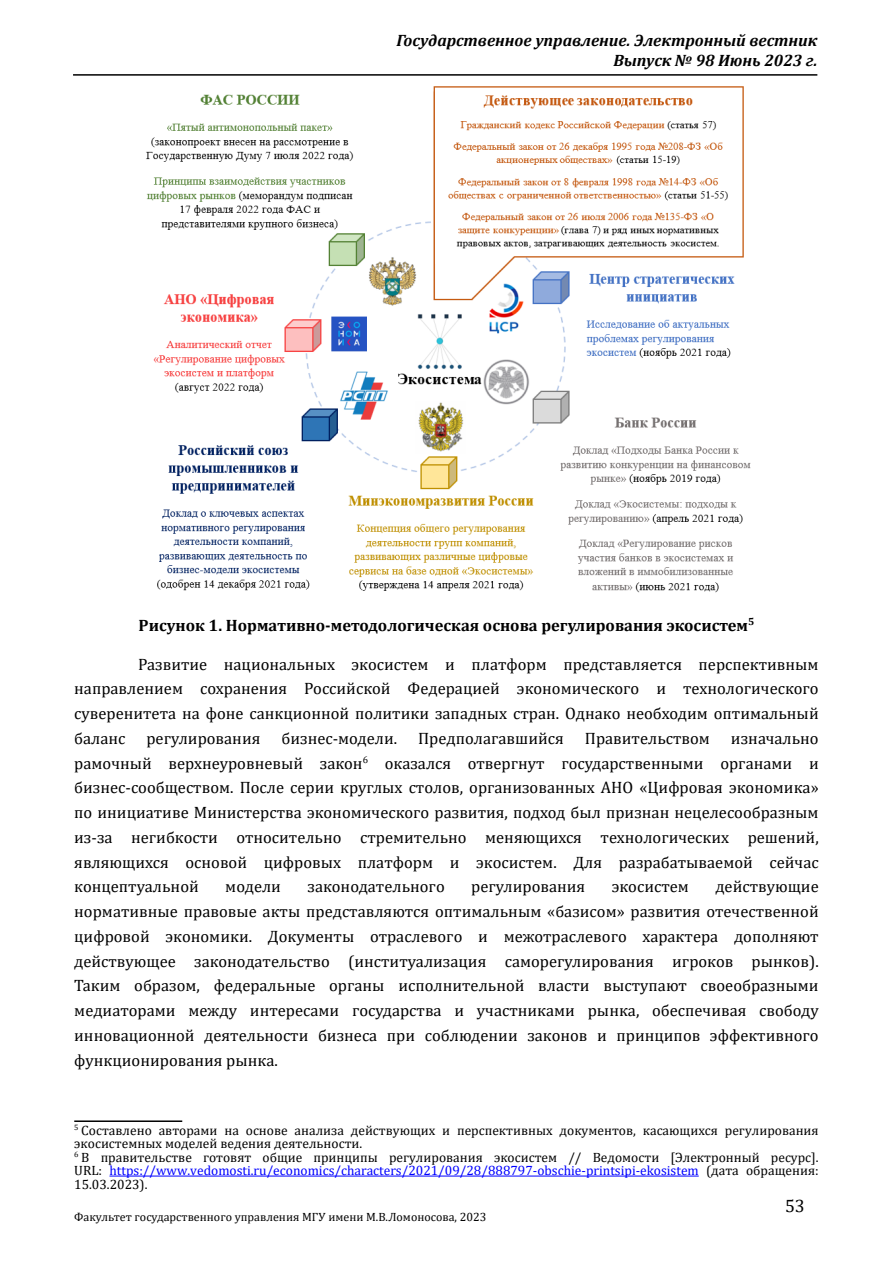
<style>
.page{position:relative;width:893px;height:1263px;background:#fff}
.page>*{position:absolute;margin:0;border:0;box-sizing:border-box;transform-origin:0 0}
.t1{font:18px "Cambria";color:#000}
.t2{font:16.5px/24.8px "Cambria";color:#000;text-align:justify}
.t3{font:700 16.5px "Cambria";color:#000}
.t4{font:italic 700 16.5px/19.5px "Cambria";color:#000;text-align:right}
.t5{font:13.5px/13.5px "Cambria";color:#000}
.t6{font:12px "Cambria";color:#000}
.s1{color:#00f}
</style>
<div class="page">
<hr style="left:73px;top:74px;width:744px;height:2px;background:#000">
<img style="left:146px;top:86px;width:605px;height:507px">
<hr style="left:74px;top:1120px;width:108px;height:2px;background:#000">
<hr style="left:109px;top:1176px;width:590px;height:1px;background:#00f">
<p class="t4" style="left:396px;top:31px;width:423px">Государственное управление. Электронный вестник<br>Выпуск № 98 Июнь 2023 г.</p>
<p class="t3" style="left:139px;top:614px;width:617px">Рисунок 1. Нормативно-методологическая основа регулирования экосистем<sup>5</sup></p>
<p class="t2" style="left:74px;top:652px;width:746px;text-indent:64px">Развитие национальных экосистем и платформ представляется перспективным направлением сохранения Российской Федерацией экономического и технологического суверенитета на фоне санкционной политики западных стран. Однако необходим оптимальный баланс</p>
<p class="t2" style="left:146px;top:726px;width:116px">регулирования</p>
<p class="t2" style="left:281px;top:726px;width:117px">бизнес-модели.</p>
<p class="t2" style="left:418px;top:726px;width:147px">Предполагавшийся</p>
<p class="t2" style="left:585px;top:726px;width:127px">Правительством</p>
<p class="t2" style="left:74px;top:726px;width:746px;text-indent:657px">изначально рамочный верхнеуровневый закон<sup>6</sup> оказался отвергнут государственными органами и бизнес-сообществом. После серии круглых столов, организованных АНО «Цифровая экономика» по инициативе Министерства экономического развития, подход был признан нецелесообразным из-за негибкости относительно стремительно меняющихся технологических решений, являющихся основой цифровых платформ и экосистем. Для разрабатываемой сейчас концептуальной</p>
<p class="t2" style="left:74px;top:874px;width:746px;text-indent:641px">действующие нормативные правовые акты представляются оптимальным «базисом» развития отечественной цифровой экономики. Документы отраслевого и межотраслевого характера дополняют действующее законодательство (институализация саморегулирования игроков рынков).<br>Таким образом, федеральные органы исполнительной власти выступают своеобразными медиаторами между интересами государства и участниками рынка, обеспечивая свободу инновационной деятельности бизнеса при соблюдении законов и принципов эффективного функционирования рынка.</p>
<p class="t2" style="left:225px;top:874px;width:57px">модели</p>
<p class="t2" style="left:307px;top:874px;width:139px">законодательного</p>
<p class="t2" style="left:471px;top:874px;width:116px">регулирования</p>
<p class="t2" style="left:612px;top:874px;width:79px">экосистем</p>
<p class="t5" style="left:74px;top:1123px;width:746px"><sup>5</sup> Составлено авторами на основе анализа действующих и перспективных документов, касающихся регулирования экосистемных моделей ведения деятельности.<br><sup>6</sup> В правительстве готовят общие принципы регулирования экосистем // Ведомости [Электронный ресурс].<br>URL: <span class="s1">https://www.vedomosti.ru/economics/characters/2021/09/28/888797-obschie-printsipi-ekosistem</span> (дата обращения:<br>15.03.2023).</p>
<p class="t6" style="left:74px;top:1210px;width:414px">Факультет государственного управления МГУ имени М.В.Ломоносова, 2023</p>
<p class="t1" style="left:785px;top:1195px;width:21px">53</p>
</div>
